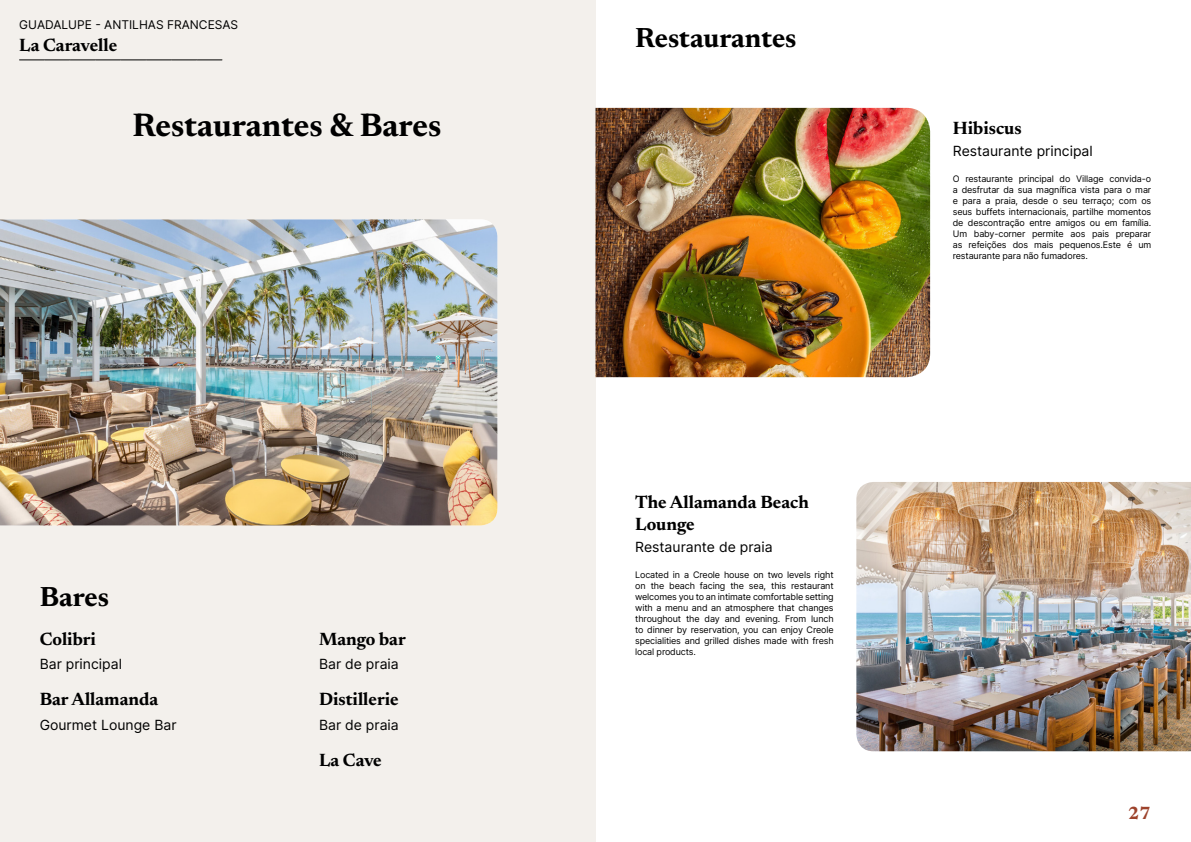
<style>
.page{position:relative;width:1191px;height:842px;background:#fff}
.page>*{position:absolute;margin:0;border:0;box-sizing:border-box;transform-origin:0 0}
.t1{font:700 33px "Newsreader 24 pt";color:#000}
.t2{font:700 28px "Newsreader 24 pt";color:#000}
.t3{font:700 18px/22px "Newsreader 24 pt";color:#000}
.t4{font:700 18px "Newsreader 24 pt";color:#9d432c}
.t5{font:14px "Inter";color:#000}
.t6{font:12px "Inter";color:#000}
.t7{font:9px/11px "Inter";letter-spacing:-.015em;color:#000;text-align:justify}
</style>
<div class="page">
<div style="left:0;top:0;width:595px;height:842px;background:#f3f0ec"></div>
<img style="left:0;top:219px;width:497px;height:306px">
<img style="left:595px;top:108px;width:335px;height:269px">
<img style="left:856px;top:482px;width:335px;height:269px">
<svg style="left:20px;top:60px;width:202px;height:1px"></svg>
<h3 class="t6" style="left:19px;top:15px;width:220px">GUADALUPE - ANTILHAS FRANCESAS</h3>
<h3 class="t3" style="left:19px;top:33px;width:100px">La Caravelle</h3>
<h1 class="t1" style="left:133px;top:101px;width:310px">Restaurantes &amp; Bares</h1>
<h2 class="t2" style="left:40px;top:576px;width:71px">Bares</h2>
<h3 class="t3" style="left:40px;top:627px;width:58px">Colibri</h3>
<h3 class="t5" style="left:40px;top:654px;width:84px">Bar principal</h3>
<h3 class="t3" style="left:40px;top:687px;width:120px">Bar Allamanda</h3>
<h3 class="t5" style="left:40px;top:715px;width:138px">Gourmet Lounge Bar</h3>
<h3 class="t3" style="left:319px;top:627px;width:88px">Mango bar</h3>
<h3 class="t5" style="left:319px;top:654px;width:81px">Bar de praia</h3>
<h3 class="t3" style="left:319px;top:687px;width:81px">Distillerie</h3>
<h3 class="t5" style="left:319px;top:715px;width:81px">Bar de praia</h3>
<h3 class="t3" style="left:319px;top:748px;width:64px">La Cave</h3>
<h2 class="t2" style="left:635px;top:18px;width:163px">Restaurantes</h2>
<h3 class="t3" style="left:635px;top:490px;width:175px">The Allamanda Beach<br>Lounge</h3>
<h3 class="t5" style="left:635px;top:537px;width:139px">Restaurante de praia</h3>
<p class="t7" style="left:635px;top:569px;width:200px">Located in a Creole house on two levels right on the beach facing the sea, this restaurant welcomes you to an intimate comfortable setting with a menu and an atmosphere that changes throughout the day and evening. From lunch to dinner by reservation, you can enjoy Creole specialities and grilled dishes made with fresh local products.</p>
<h3 class="t3" style="left:952px;top:116px;width:70px">Hibiscus</h3>
<h3 class="t5" style="left:952px;top:141px;width:141px">Restaurante principal</h3>
<p class="t7" style="left:952px;top:173px;width:200px">O restaurante principal do Village convida-o a desfrutar da sua magnífica vista para o mar e para a praia, desde o seu terraço; com os seus buffets internacionais, partilhe momentos de descontração entre amigos ou em família.<br>Um baby-corner permite aos pais preparar as refeições dos mais pequenos.Este é um restaurante para não fumadores.</p>
<h3 class="t4" style="left:1128px;top:800px;width:24px">27</h3>
</div>
